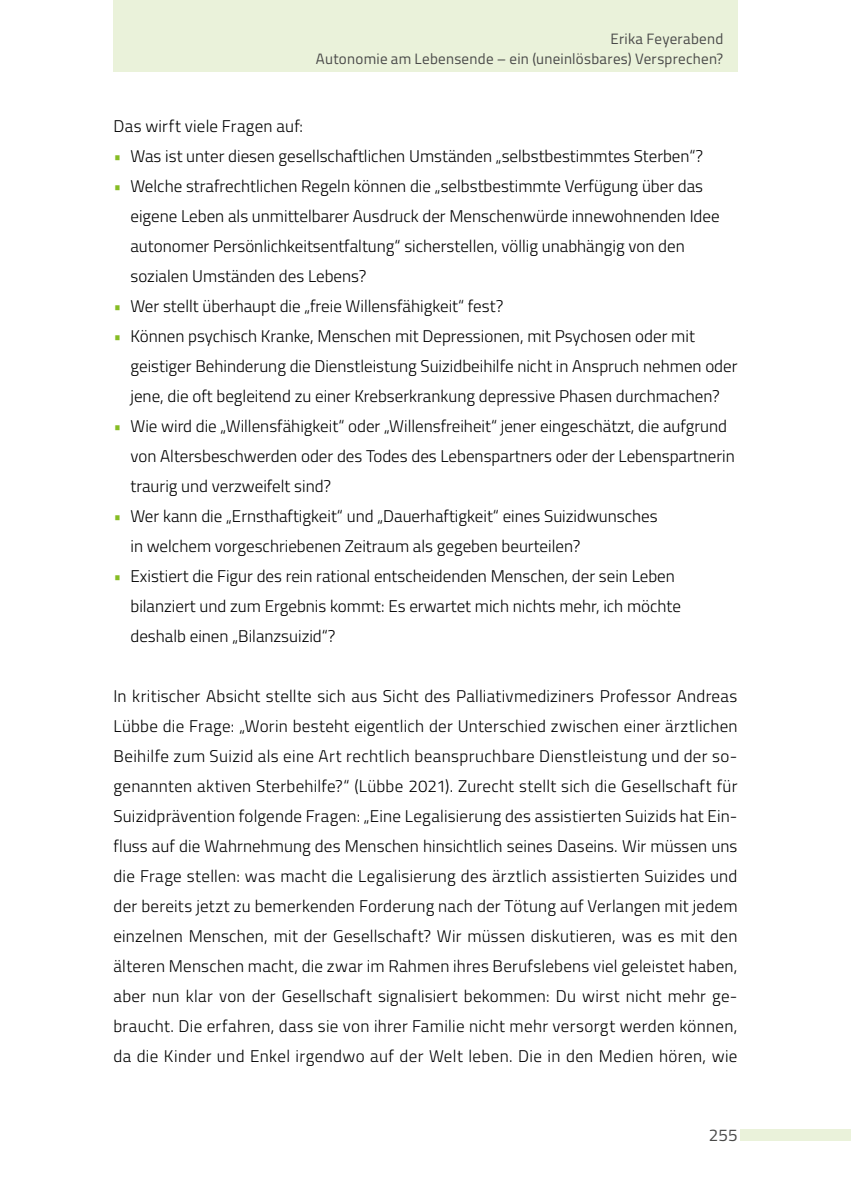
<style>
.page{position:relative;width:851px;height:1191px;background:#fff}
.page>*{position:absolute;margin:0;border:0;box-sizing:border-box;transform-origin:0 0}
.Blocksatz__Raster_au{font:300 17px/30px "Titillium";color:#000}
.t1{font:17px "Titillium";color:#4a4a49}
.t2{font:15px/20px "Titillium";letter-spacing:.015em;color:#4a4a49;text-align:right}
.s1{color:#86bc25}
</style>
<div class="page">
<div style="left:113px;top:0;width:624px;height:71px;background:#eaf2da"></div>
<div style="left:740px;top:1129px;width:110px;height:11px;background:#eaf2da"></div>
<p class="t2" style="left:316px;top:28px;width:409px">Erika Feyerabend<br>Autonomie am Lebensende – ein (uneinlösbares) Versprechen?</p>
<p class="Blocksatz__Raster_au" style="left:113px;top:110px;width:191px">Das wirft viele Fragen auf:</p>
<p class="Blocksatz__Raster_au" style="left:113px;top:140px;width:591px"><span class="s1">•</span> Was ist unter diesen gesellschaftlichen Umständen „selbstbestimmtes Sterben“?</p>
<p class="Blocksatz__Raster_au" style="left:130px;top:170px;width:590px;text-indent:-17px"><span class="s1">•</span> Welche strafrechtlichen Regeln können die „selbstbestimmte Verfügung über das eigene Leben als unmittelbarer Ausdruck der Menschenwürde innewohnenden Idee autonomer Persönlichkeitsentfaltung“ sicherstellen, völlig unabhängig von den sozialen Umständen des Lebens?</p>
<p class="Blocksatz__Raster_au" style="left:113px;top:290px;width:391px"><span class="s1">•</span> Wer stellt überhaupt die „freie Willensfähigkeit“ fest?</p>
<p class="Blocksatz__Raster_au" style="left:130px;top:320px;width:608px;text-indent:-17px"><span class="s1">•</span> Können psychisch Kranke, Menschen mit Depressionen, mit Psychosen oder mit geistiger Behinderung die Dienstleistung Suizidbeihilfe nicht in Anspruch nehmen oder jene, die oft begleitend zu einer Krebserkrankung depressive Phasen durchmachen?</p>
<p class="Blocksatz__Raster_au" style="left:130px;top:410px;width:605px;text-indent:-17px"><span class="s1">•</span> Wie wird die „Willensfähigkeit“ oder „Willensfreiheit“ jener eingeschätzt, die aufgrund von Altersbeschwerden oder des Todes des Lebenspartners oder der Lebenspartnerin traurig und verzweifelt sind?</p>
<p class="Blocksatz__Raster_au" style="left:130px;top:500px;width:528px;text-indent:-17px"><span class="s1">•</span> Wer kann die „Ernsthaftigkeit“ und „Dauerhaftigkeit“ eines Suizidwunsches in welchem vorgeschriebenen Zeitraum als gegeben beurteilen?</p>
<p class="Blocksatz__Raster_au" style="left:130px;top:560px;width:552px;text-indent:-17px"><span class="s1">•</span> Existiert die Figur des rein rational entscheidenden Menschen, der sein Leben bilanziert und zum Ergebnis kommt: Es erwartet mich nichts mehr, ich möchte deshalb einen „Bilanzsuizid“?</p>
<p class="Blocksatz__Raster_au" style="left:113px;top:680px;width:625px;text-align:justify">In kritischer Absicht stellte sich aus Sicht des Palliativmediziners Professor Andreas Lübbe die Frage: „Worin besteht eigentlich der Unterschied zwischen einer ärztlichen Beihilfe zum Suizid als eine Art rechtlich beanspruchbare Dienstleistung und der so&shy;genannten aktiven Sterbehilfe?“ (Lübbe 2021). Zurecht stellt sich die Gesellschaft für Suizidprävention folgende Fragen: „Eine Legalisierung des assistierten Suizids hat Ein&shy;fluss auf die Wahrnehmung des Menschen hinsichtlich seines Daseins. Wir müssen uns die Frage stellen: was macht die Legalisierung des ärztlich assistierten Suizides und der bereits jetzt zu bemerkenden Forderung nach der Tötung auf Verlangen mit jedem einzelnen Menschen, mit der Gesellschaft? Wir müssen diskutieren, was es mit den älteren Menschen macht, die zwar im Rahmen ihres Berufslebens viel geleistet haben, aber nun klar von der Gesellschaft signalisiert bekommen: Du wirst nicht mehr ge&shy;braucht. Die erfahren, dass sie von ihrer Familie nicht mehr versorgt werden können, da die Kinder und Enkel irgendwo auf der Welt leben. Die in den Medien hören, wie</p>
<p class="t1" style="left:708px;top:1122px;width:30px">255</p>
</div>
